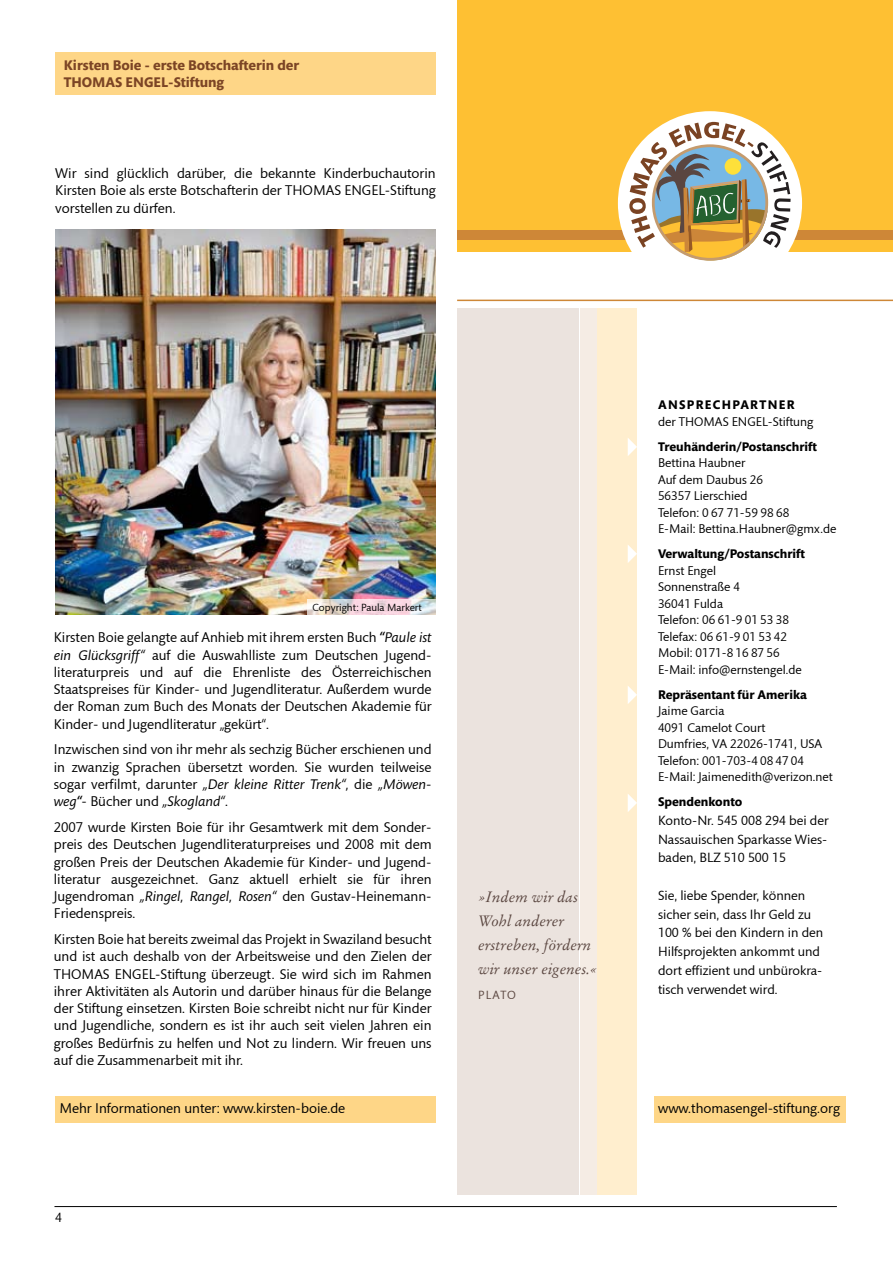
<style>
.page{position:relative;width:893px;height:1263px;background:#fff}
.page>*{position:absolute;margin:0;border:0;box-sizing:border-box;transform-origin:0 0}
.t1{font:italic 15px/24px "Stempel Garamond";color:#5a4640}
.t2{font:14.25px/17.2px "Mundo Sans";color:#000;text-align:justify}
.t3{font:700 14.25px/17.2px "Mundo Sans";color:#7c4525}
.t4{font:13.5px/18.8px "Mundo Sans";color:#000;text-align:justify}
.t5{font:12.75px/16.5px "Mundo Sans";color:#000}
.t6{font:700 12.75px "Mundo Sans";color:#000}
.t7{font:700 12.75px "Mundo Sans";letter-spacing:.1em;color:#000}
.t8{font:12px "Mundo Sans";color:#5a4640}
.t9{font:10.5px "Mundo Sans";color:#000}
.s1{font-weight:500;font-style:italic}
.s2{font-style:italic}
</style>
<div class="page">
<hr style="left:54px;top:1206px;width:783px;height:1px;background:#000">
<div style="left:457px;top:0;width:436px;height:251px;background:#fec033"></div>
<div style="left:457px;top:230px;width:436px;height:10px;background:#ce8737"></div>
<div style="left:618px;top:111px;width:184px;height:184px;background:#fff;border-radius:50%"></div>
<svg style="left:629px;top:122px;width:162px;height:139px"></svg>
<hr style="left:457px;top:300px;width:436px;height:1px;background:#ce8737">
<div style="left:596px;top:308px;width:41px;height:887px;background:#ffeece"></div>
<div style="left:580px;top:308px;width:16px;height:887px;background:#f5ece4"></div>
<div style="left:457px;top:308px;width:121px;height:887px;background:#ebe3de"></div>
<div style="left:55px;top:1096px;width:381px;height:26px;background:#fed687"></div>
<div style="left:654px;top:1096px;width:191px;height:26px;background:#fed687"></div>
<img style="left:55px;top:230px;width:381px;height:384px">
<svg style="left:308px;top:600px;width:128px;height:15px;background:#e9d9dc"></svg>
<svg style="left:628px;top:438px;width:9px;height:18px"></svg>
<svg style="left:628px;top:544px;width:9px;height:19px"></svg>
<svg style="left:628px;top:685px;width:9px;height:19px"></svg>
<svg style="left:628px;top:793px;width:9px;height:19px"></svg>
<div style="left:55px;top:53px;width:381px;height:42px;background:#fed687"></div>
<p class="t3" style="left:64px;top:56px;width:237px">Kirsten Boie - erste Botschafterin der<br>Thomas Engel-Stiftung</p>
<p class="t2" style="left:55px;top:165px;width:382px">Wir sind glücklich darüber, die bekannte Kinderbuchautorin Kirsten Boie als erste Botschafterin der THOMAS ENGEL-Stiftung vorstellen zu dürfen.</p>
<p class="t9" style="left:313px;top:602px;width:111px">Copyright: Paula Markert</p>
<p class="t2" style="left:54px;top:629px;width:379px">Kirsten Boie gelangte auf Anhieb mit ihrem ersten Buch <span class="s1">“</span><span class="s2">Paule ist ein Glücksgriff“</span> auf die Auswahlliste zum Deutschen Jugend&shy;literaturpreis und auf die Ehrenliste des Österreichischen Staatspreises für Kinder- und Jugendliteratur. Außerdem wurde der Roman zum Buch des Monats der Deutschen Akademie für Kinder- und Jugendliteratur „gekürt“.</p>
<p class="t2" style="left:54px;top:741px;width:379px">Inzwischen sind von ihr mehr als sechzig Bücher erschienen und in zwanzig Sprachen übersetzt worden. Sie wurden teilweise sogar verfilmt, darunter <span class="s2">„Der kleine Ritter Trenk“,</span> die <span class="s2">„Möwen&shy;weg</span><span class="s1">“</span>- Bücher und <span class="s2">„Skogland“</span>.</p>
<p class="t2" style="left:54px;top:819px;width:379px">2007 wurde Kirsten Boie für ihr Gesamtwerk mit dem Sonder&shy;preis des Deutschen Jugendliteraturpreises und 2008 mit dem großen Preis der Deutschen Akademie für Kinder- und Jugend&shy;literatur ausgezeichnet. Ganz aktuell erhielt sie für ihren Jugendroman <span class="s2">„Ringel, Rangel, Rosen“</span> den Gustav-Heinemann-Friedenspreis.</p>
<p class="t2" style="left:54px;top:931px;width:379px">Kirsten Boie hat bereits zweimal das Projekt in Swaziland besucht und ist auch deshalb von der Arbeitsweise und den Zielen der THOMAS ENGEL-Stiftung überzeugt. Sie wird sich im Rahmen ihrer Aktivitäten als Autorin und darüber hinaus für die Belange der Stiftung einsetzen. Kirsten Boie schreibt nicht nur für Kinder und Jugendliche, sondern es ist ihr auch seit vielen Jahren ein großes Bedürfnis zu helfen und Not zu lindern. Wir freuen uns auf die Zusammenarbeit mit ihr.</p>
<p class="t1" style="left:478px;top:884px;width:121px">»Indem wir das<br>Wohl anderer erstreben, fördern wir unser eigenes.«</p>
<p class="t8" style="left:478px;top:988px;width:16px">Plato</p>
<p class="t7" style="left:658px;top:398px;width:138px">ANSPRECHPARTNER</p>
<p class="t5" style="left:658px;top:413px;width:157px">der THOMAS ENGEL-Stiftung</p>
<p class="t6" style="left:658px;top:439px;width:160px">Treuhänderin/Postanschrift</p>
<p class="t5" style="left:658px;top:455px;width:180px">Bettina Haubner<br>Auf dem Daubus 26<br>56357 Lierschied<br>Telefon: 0 67 71-59 98 68<br>E-Mail: Bettina.Haubner@gmx.de</p>
<p class="t6" style="left:658px;top:547px;width:148px">Verwaltung/Postanschrift</p>
<p class="t5" style="left:658px;top:562px;width:145px">Ernst Engel<br>Sonnenstraße 4<br>36041 Fulda<br>Telefon: 06 61-9 01 53 38<br>Telefax: 06 61-9 01 53 42<br>Mobil: 0171-8 16 87 56<br>E-Mail: info@ernstengel.de</p>
<p class="t6" style="left:658px;top:687px;width:150px">Repräsentant für Amerika</p>
<p class="t5" style="left:658px;top:703px;width:176px">Jaime Garcia<br>4091 Camelot Court<br>Dumfries, VA 22026-1741, USA<br>Telefon: 001-703-4 08 47 04<br>E-Mail: Jaimenedith@verizon.net</p>
<p class="t6" style="left:658px;top:795px;width:86px">Spendenkonto</p>
<p class="t4" style="left:658px;top:811px;width:172px">Konto-Nr. 545 008 294 bei der Nassauischen Sparkasse Wies&shy;baden, BLZ 510 500 15</p>
<p class="t4" style="left:658px;top:886px;width:167px;text-align:left">Sie, liebe Spender, können sicher sein, dass Ihr Geld zu<br>100 % bei den Kindern in den<br>Hilfsprojekten ankommt und dort effizient und unbürokra&shy;tisch verwendet wird.</p>
<p class="t2" style="left:60px;top:1100px;width:287px">Mehr Informationen unter: www.kirsten-boie.de</p>
<p class="t2" style="left:658px;top:1100px;width:183px">www.thomasengel-stiftung.org</p>
<p class="t4" style="left:55px;top:1208px;width:8px">4</p>
</div>
